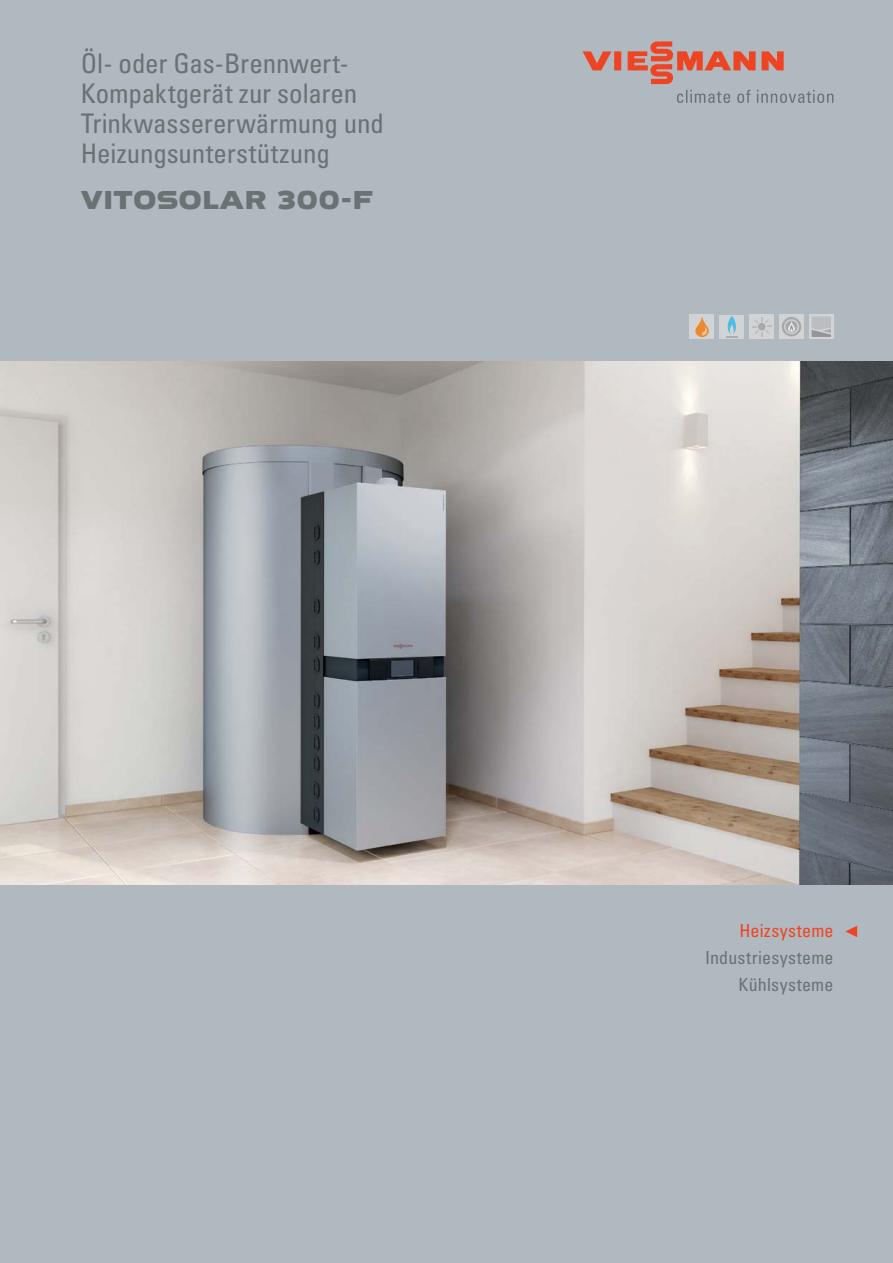
<style>
.page{position:relative;width:893px;height:1263px;background:#b0b9bf}
.page>*{position:absolute;margin:0;border:0;box-sizing:border-box;transform-origin:0 0}
.t1{font:condensed 27px/30px "Univers LTCYR 57";letter-spacing:-.005em;color:#697374}
.t2{font:27px "VIESSMANN Normal";letter-spacing:-.01em;color:#697374}
.t3{font:condensed 18px/27px "Univers LTCYR 57";letter-spacing:.01em;color:#697374;text-align:right}
.t4{font:condensed 18px "Univers LTCYR 57";letter-spacing:.015em;color:#ef4423}
</style>
<div class="page">
<img style="left:0;top:361px;width:893px;height:523px">
<div style="left:750px;top:315px;width:24px;height:24px;background:#d1d3d4"></div>
<svg style="left:752px;top:317px;width:19px;height:19px"></svg>
<div style="left:809px;top:315px;width:24px;height:24px;background:#d1d3d4"></div>
<svg style="left:812px;top:316px;width:19px;height:21px"></svg>
<div style="left:690px;top:315px;width:24px;height:24px;background:#d1d3d4"></div>
<svg style="left:695px;top:316px;width:14px;height:21px"></svg>
<div style="left:720px;top:315px;width:24px;height:24px;background:#d1d3d4"></div>
<svg style="left:726px;top:316px;width:12px;height:22px"></svg>
<div style="left:779px;top:315px;width:24px;height:24px;background:#d1d3d4"></div>
<div style="left:782px;top:317px;width:19px;height:19px;background:#a7a9ac;border-radius:50%"></div>
<svg style="left:784px;top:319px;width:15px;height:15px"></svg>
<svg style="left:845px;top:926px;width:12px;height:11px"></svg>
<svg style="left:677px;top:90px;width:156px;height:13px"></svg>
<svg style="left:583px;top:41px;width:201px;height:43px"></svg>
<p class="t1" style="left:81px;top:49px;width:305px">Öl- oder Gas-Brennwert-<br>Kompaktgerät zur solaren<br>Trinkwassererwärmung und<br>Heizungsunterstützung</p>
<p class="t2" style="left:81px;top:191px;width:293px">VITOSOLAR 300-F</p>
<p class="t4" style="left:739px;top:922px;width:96px">Heizsysteme</p>
<p class="t3" style="left:705px;top:945px;width:130px">Industriesysteme<br>Kühlsysteme</p>
</div>
